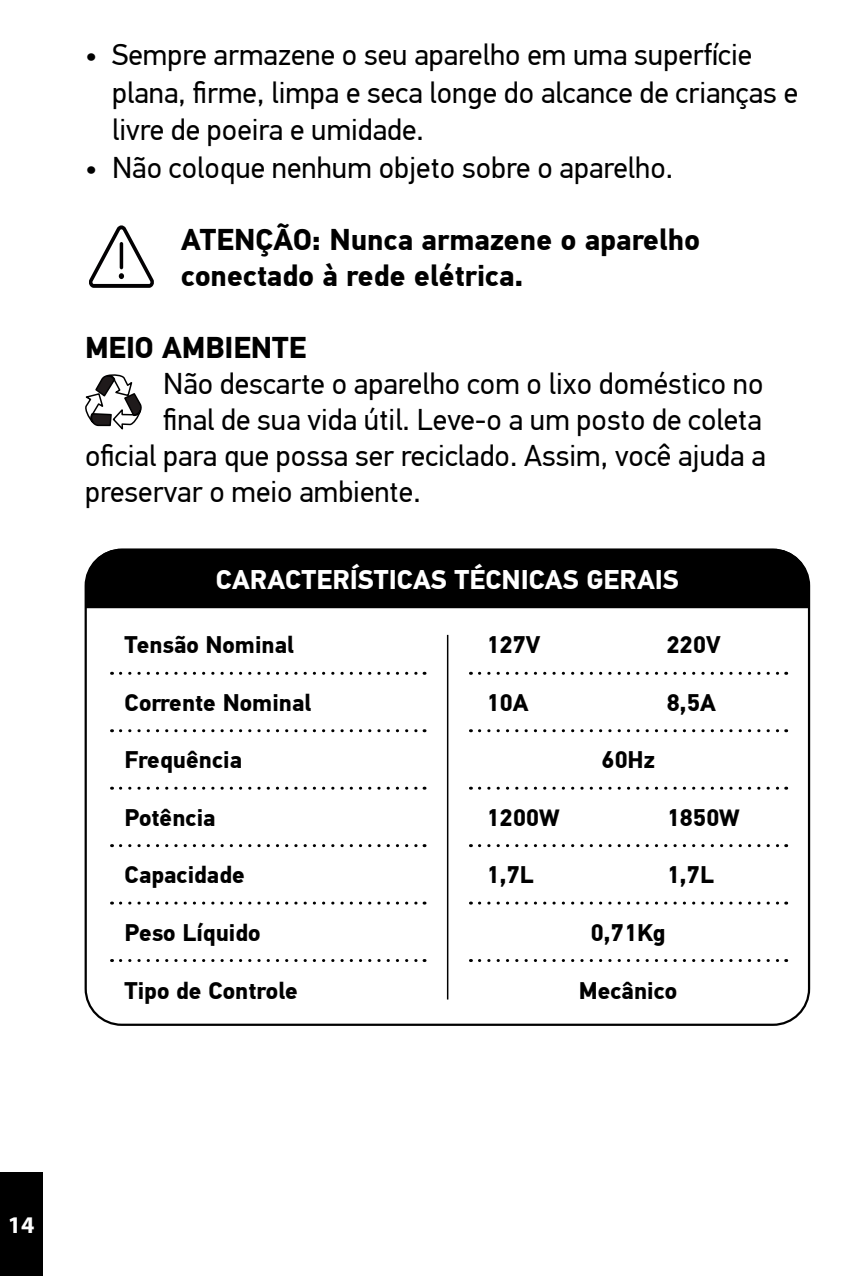
<style>
.page{position:relative;width:851px;height:1276px;background:#fff}
.page>*{position:absolute;margin:0;border:0;box-sizing:border-box;transform-origin:0 0}
.t1{font:30px/37.5px "PF Din Text Pro";color:#000}
.t2{font:700 30px/36px "PF Din Text Pro";color:#000}
.t3{font:700 27px "PF Din Text Pro";color:#fff}
.t4{font:700 24px "PF Din Text Pro";color:#000}
.t5{font:700 24px "Myriad Pro";color:#fff}
</style>
<div class="page">
<div style="left:0;top:1171px;width:43px;height:105px;background:#000"></div>
<svg style="left:89px;top:225px;width:65px;height:63px"></svg>
<svg style="left:85px;top:374px;width:57px;height:56px"></svg>
<div style="left:86px;top:549px;width:722px;height:59px;background:#000"></div>
<svg style="left:120px;top:672px;width:305px;height:3px"></svg>
<svg style="left:479px;top:672px;width:307px;height:3px"></svg>
<svg style="left:120px;top:729px;width:305px;height:3px"></svg>
<svg style="left:479px;top:729px;width:307px;height:3px"></svg>
<svg style="left:120px;top:786px;width:305px;height:3px"></svg>
<svg style="left:479px;top:786px;width:307px;height:3px"></svg>
<svg style="left:120px;top:844px;width:305px;height:3px"></svg>
<svg style="left:479px;top:844px;width:307px;height:3px"></svg>
<svg style="left:120px;top:901px;width:305px;height:3px"></svg>
<svg style="left:479px;top:901px;width:307px;height:3px"></svg>
<svg style="left:120px;top:959px;width:305px;height:3px"></svg>
<svg style="left:479px;top:959px;width:307px;height:3px"></svg>
<hr style="left:447px;top:635px;width:1px;height:364px;background:#000">
<p class="t1" style="left:112px;top:36px;width:687px;text-indent:-27px">• Sempre armazene o seu aparelho em uma superfície plana, firme, limpa e seca longe do alcance de crianças e livre de poeira e umidade.</p>
<p class="t1" style="left:85px;top:149px;width:589px">• Não coloque nenhum objeto sobre o aparelho.</p>
<p class="t2" style="left:181px;top:222px;width:520px">ATENÇÃO: Nunca armazene o aparelho conectado à rede elétrica.</p>
<p class="t2" style="left:85px;top:330px;width:223px">MEIO AMBIENTE</p>
<p class="t1" style="left:163px;top:365px;width:601px">Não descarte o aparelho com o lixo doméstico no</p>
<p class="t1" style="left:163px;top:401px;width:600px">final de sua vida útil. Leve-o a um posto de coleta</p>
<p class="t1" style="left:85px;top:437px;width:682px">oficial para que possa ser reciclado. Assim, você ajuda a</p>
<p class="t1" style="left:85px;top:473px;width:337px">preservar o meio ambiente.</p>
<p class="t3" style="left:216px;top:563px;width:464px">CARACTERÍSTICAS TÉCNICAS GERAIS</p>
<p class="t4" style="left:125px;top:630px;width:171px">Tensão Nominal</p>
<p class="t4" style="left:125px;top:687px;width:188px">Corrente Nominal</p>
<p class="t4" style="left:125px;top:745px;width:119px">Frequência</p>
<p class="t4" style="left:125px;top:803px;width:92px">Potência</p>
<p class="t4" style="left:125px;top:860px;width:122px">Capacidade</p>
<p class="t4" style="left:125px;top:918px;width:137px">Peso Líquido</p>
<p class="t4" style="left:125px;top:975px;width:175px">Tipo de Controle</p>
<p class="t4" style="left:486px;top:630px;width:56px">127V</p>
<p class="t4" style="left:666px;top:630px;width:56px">220V</p>
<p class="t4" style="left:486px;top:687px;width:44px">10A</p>
<p class="t4" style="left:666px;top:687px;width:51px">8,5A</p>
<p class="t4" style="left:601px;top:745px;width:55px">60Hz</p>
<p class="t4" style="left:486px;top:803px;width:75px">1200W</p>
<p class="t4" style="left:666px;top:803px;width:75px">1850W</p>
<p class="t4" style="left:486px;top:860px;width:49px">1,7L</p>
<p class="t4" style="left:666px;top:860px;width:49px">1,7L</p>
<p class="t4" style="left:590px;top:918px;width:77px">0,71Kg</p>
<p class="t4" style="left:579px;top:975px;width:100px">Mecânico</p>
<p class="t5" style="left:8px;top:1211px;width:28px">14</p>
</div>
